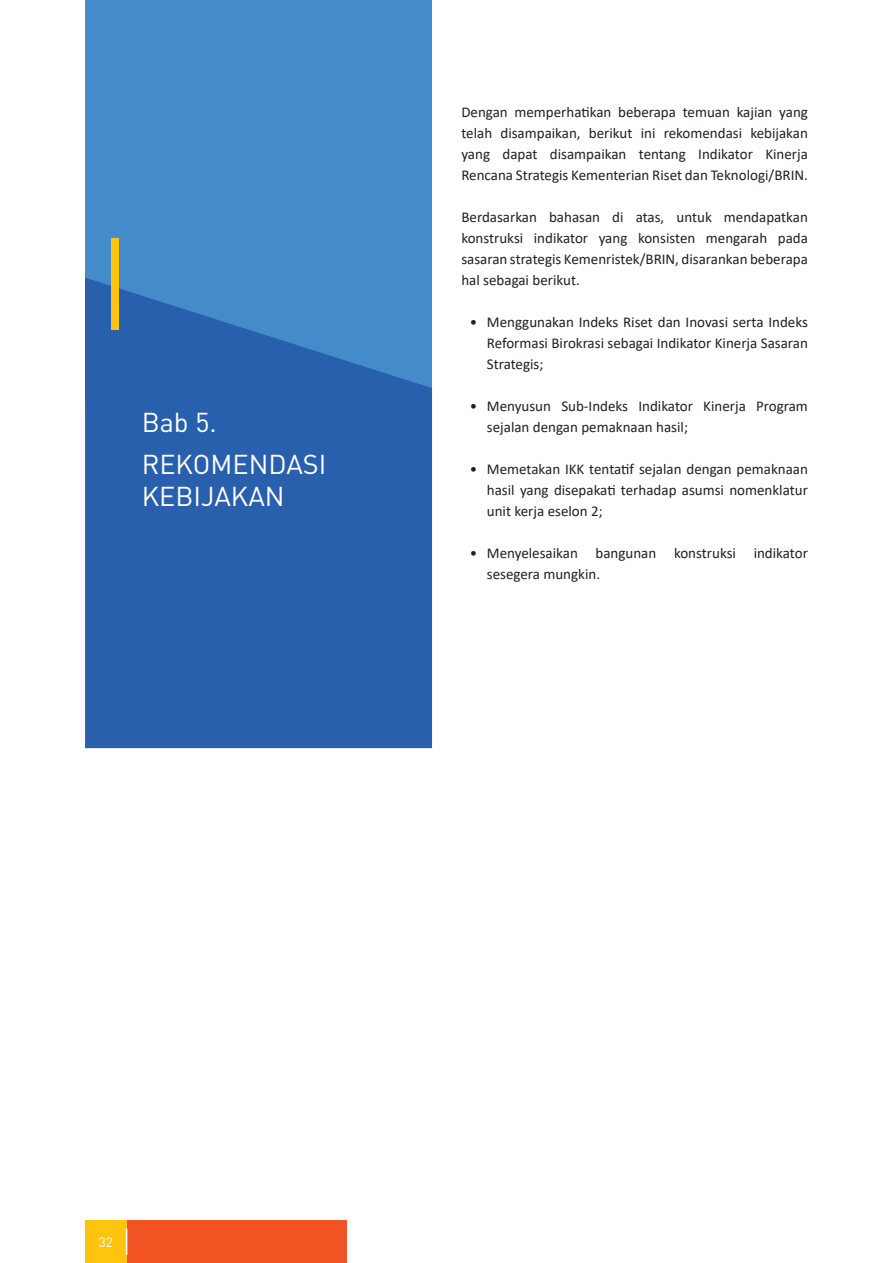
<style>
.page{position:relative;width:893px;height:1263px;background:#fff}
.page>*{position:absolute;margin:0;border:0;box-sizing:border-box;transform-origin:0 0}
.t1{font:27px/42px "DIN Pro";color:#fff}
.t2{font:15px/21px "Calibri";color:#231f20;text-align:justify}
.t3{font:13.5px "DIN Pro";color:#fff}
</style>
<div class="page">
<div style="left:85px;top:0;width:347px;height:405px;background:#448bca"></div>
<div style="left:127px;top:1220px;width:220px;height:43px;background:#f15422"></div>
<div style="left:85px;top:1220px;width:42px;height:43px;background:#fec40e"></div>
<svg style="left:126px;top:1228px;width:1px;height:27px"></svg>
<svg style="left:85px;top:278px;width:347px;height:470px;background:#2c65b0"></svg>
<div style="left:111px;top:238px;width:8px;height:91px;background:#fec40e"></div>
<h1 class="t1" style="left:142px;top:400px;width:186px">Bab 5.<br>REKOMENDASI</h1>
<h1 class="t1" style="left:142px;top:475px;width:144px">KEBIJAKAN</h1>
<p class="t2" style="left:461px;top:101px;width:348px">Dengan memperhatikan beberapa temuan kajian yang telah disampaikan, berikut ini rekomendasi kebijakan yang dapat disampaikan tentang Indikator Kinerja Rencana Strategis Kementerian Riset dan Teknologi/BRIN.</p>
<p class="t2" style="left:461px;top:206px;width:348px">Berdasarkan bahasan di atas, untuk mendapatkan konstruksi indikator yang konsisten mengarah pada sasaran strategis Kemenristek/BRIN, disarankan beberapa hal sebagai berikut.</p>
<p class="t2" style="left:487px;top:311px;width:323px;text-indent:-17px">• Menggunakan Indeks Riset dan Inovasi serta Indeks Reformasi Birokrasi sebagai Indikator Kinerja Sasaran Strategis;</p>
<p class="t2" style="left:487px;top:395px;width:323px;text-indent:-17px">• Menyusun Sub-Indeks Indikator Kinerja Program sejalan dengan pemaknaan hasil;</p>
<p class="t2" style="left:487px;top:458px;width:323px;text-indent:-17px">• Memetakan IKK tentatif sejalan dengan pemaknaan hasil yang disepakati terhadap asumsi nomenklatur unit kerja eselon 2;</p>
<p class="t2" style="left:487px;top:542px;width:323px;text-indent:-17px">• Menyelesaikan bangunan konstruksi indikator sesegera mungkin.</p>
<p class="t3" style="left:99px;top:1233px;width:16px">32</p>
</div>
